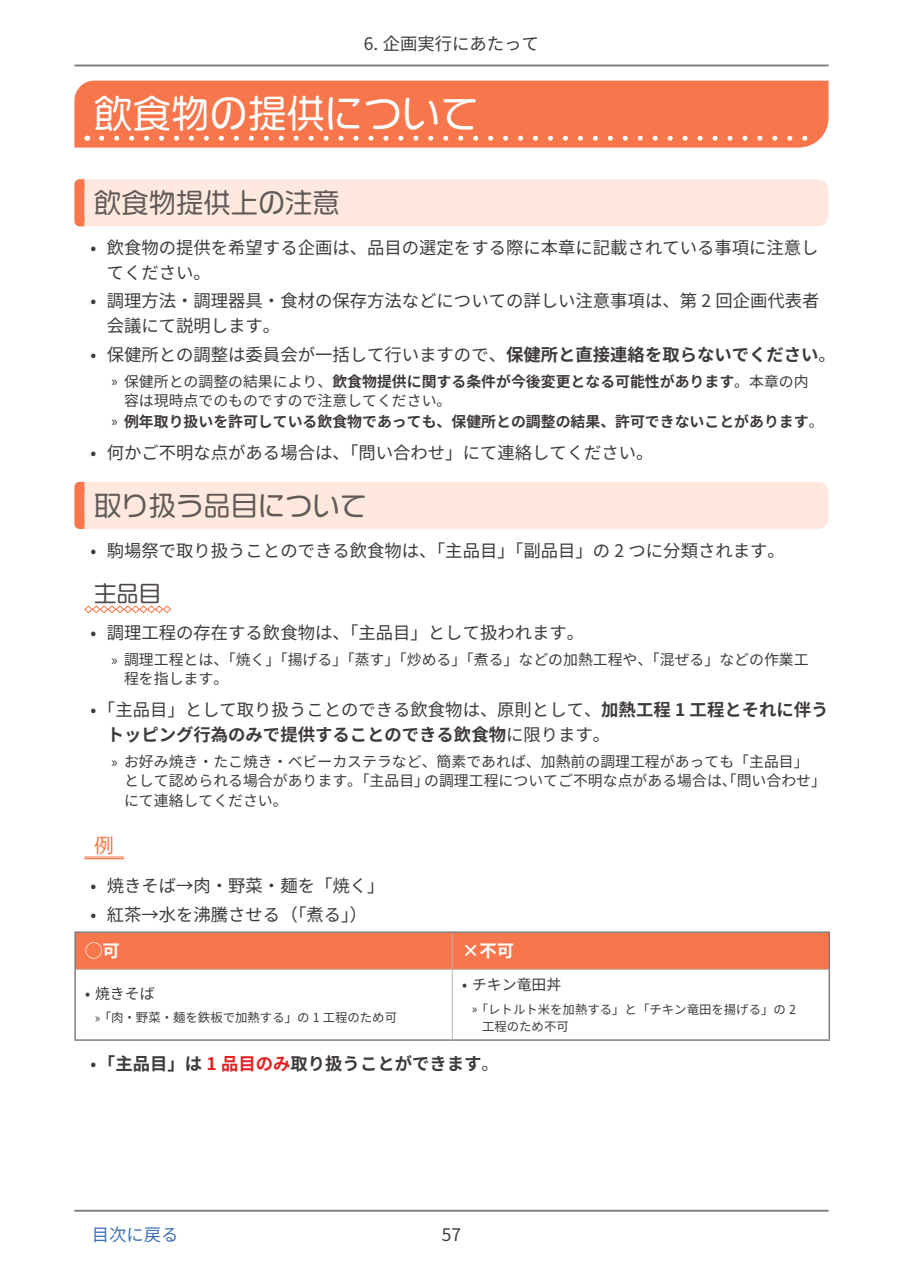
<style>
.page{position:relative;width:903px;height:1275px;background:#fff}
.page>*{position:absolute;margin:0;border:0;box-sizing:border-box;transform-origin:0 0}
.t1{font:38.5px "VDL Logo Maru Regular";color:#fff}
.t2{font:27.3px "VDL Logo Maru Regular";color:#5f5a58}
.t3{font:22.4px "VDL Logo Maru Regular";color:#4d4746}
.t4{font:19.78px "VDL Logo Maru Regular";color:#f7764b}
.t5{font:17.32px/24.8px "Source Han Sans JP";color:#3e3a39}
.t6{font:700 17.32px "Source Han Sans JP";color:#3e3a39}
.t7{font:17.32px "Source Han Sans JP";color:#3e70b7}
.t8{font:700 17.32px "Source Han Sans JP";color:#fff}
.t9{font:14.88px/18.6px "Source Han Sans JP";color:#3e3a39}
.t10{font:700 14.88px "Source Han Sans JP";color:#3e3a39}
.t11{font:12.42px/17.3px "Source Han Sans JP";color:#3e3a39}
.s1{font-weight:700}
.s2{font-family:"Myriad Pro"}
.s3{font-family:"Myriad Pro";font-weight:400}
.s4{font-weight:400}
.s5{color:#e71f20}
</style>
<div class="page">
<hr style="left:74px;top:1210px;width:754px;height:2px;background:#000">
<hr style="left:74px;top:64px;width:754px;height:2px;background:#000">
<div style="left:74px;top:81px;width:754px;height:67px;background:#f7764b"></div>
<svg style="left:102px;top:136px;width:717px;height:5px"></svg>
<div style="left:74px;top:179px;width:754px;height:47px;background:#ffe9de;border-radius:10px"></div>
<div style="left:74px;top:179px;width:15px;height:47px;border:10px solid #f7764b"></div>
<div style="left:74px;top:482px;width:754px;height:47px;background:#ffe9de;border-radius:10px"></div>
<div style="left:74px;top:482px;width:15px;height:47px;border:10px solid #f7764b"></div>
<svg style="left:84px;top:605px;width:88px;height:8px"></svg>
<hr style="left:84px;top:857px;width:40px;height:1px;background:#f7764b">
<hr style="left:84px;top:858px;width:40px;height:1px;background:#f7764b">
<div style="left:76px;top:933px;width:752px;height:36px;background:#f7764b"></div>
<hr style="left:74px;top:931px;width:378px;height:2px;background:#7d7d7d">
<hr style="left:74px;top:933px;width:2px;height:36px;background:#7d7d7d">
<hr style="left:452px;top:931px;width:378px;height:2px;background:#7d7d7d">
<hr style="left:828px;top:933px;width:2px;height:36px;background:#7d7d7d">
<hr style="left:74px;top:969px;width:2px;height:70px;background:#7d7d7d">
<hr style="left:828px;top:969px;width:2px;height:70px;background:#7d7d7d">
<hr style="left:74px;top:1039px;width:378px;height:2px;background:#7d7d7d">
<hr style="left:452px;top:1039px;width:378px;height:2px;background:#7d7d7d">
<hr style="left:452px;top:933px;width:1px;height:36px;background:#b5b6b6">
<hr style="left:76px;top:969px;width:376px;height:1px;background:#b5b6b6">
<hr style="left:452px;top:969px;width:376px;height:1px;background:#b5b6b6">
<hr style="left:452px;top:970px;width:1px;height:69px;background:#b5b6b6">
<p class="t5" style="left:364px;top:32px;width:177px">6. 企画実行にあたって</p>
<h1 class="t1" style="left:94px;top:87px;width:386px">飲食物の提供について</h1>
<h2 class="t2" style="left:94px;top:184px;width:247px">飲食物提供上の注意</h2>
<p class="t5" style="left:107px;top:236px;width:713px;text-indent:-16px">• 飲食物の提供を希望する企画は、品目の選定をする際に本章に記載されている事項に注意してください。</p>
<p class="t5" style="left:107px;top:289px;width:714px;text-indent:-16px">• 調理方法・調理器具・食材の保存方法などについての詳しい注意事項は、第 2 回企画代表者会議にて説明します。</p>
<p class="t5" style="left:91px;top:342px;width:747px">• 保健所との調整は委員会が一括して行いますので、<span class="s1">保健所と直接連絡を取らないでください</span>。</p>
<p class="t9" style="left:124px;top:373px;width:686px;text-indent:-12px"><span class="s2">»</span> 保健所との調整の結果により、<span class="s1">飲食物提供に関する条件が今後変更となる可能性があります</span>。本章の内容は現時点でのものですので注意してください。</p>
<p class="t10" style="left:112px;top:413px;width:713px"><span class="s3">»</span> 例年取り扱いを許可している飲食物であっても、保健所との調整の結果、許可できないことがあります<span class="s4">。</span></p>
<p class="t5" style="left:91px;top:440px;width:565px">• 何かご不明な点がある場合は、「問い合わせ」にて連絡してください。</p>
<h2 class="t2" style="left:94px;top:487px;width:274px">取り扱う品目について</h2>
<p class="t5" style="left:91px;top:538px;width:696px">• 駒場祭で取り扱うことのできる飲食物は、「主品目」「副品目」の 2 つに分類されます。</p>
<p class="t3" style="left:94px;top:578px;width:68px">主品目</p>
<p class="t5" style="left:91px;top:621px;width:495px">• 調理工程の存在する飲食物は、「主品目」として扱われます。</p>
<p class="t9" style="left:124px;top:651px;width:686px;text-indent:-12px"><span class="s2">»</span> 調理工程とは、「焼く」「揚げる」「蒸す」「炒める」「煮る」などの加熱工程や、「混ぜる」などの作業工程を指します。</p>
<p class="t5" style="left:107px;top:698px;width:723px;text-indent:-16px">•「主品目」として取り扱うことのできる飲食物は、原則として、<span class="s1">加熱工程 1 工程とそれに伴うトッピング行為のみで提供することのできる飲食物</span>に限ります。</p>
<p class="t9" style="left:124px;top:752px;width:703px;line-height:19.2px;text-indent:-12px"><span class="s2">»</span> お好み焼き・たこ焼き・ベビーカステラなど、簡素であれば、加熱前の調理工程があっても「主品目」として認められる場合があります。「主品目」の調理工程についてご不明な点がある場合は、「問い合わせ」にて連絡してください。</p>
<p class="t4" style="left:94px;top:832px;width:21px">例</p>
<p class="t5" style="left:91px;top:874px;width:295px">• 焼きそば→肉・野菜・麺を「焼く」</p>
<p class="t5" style="left:91px;top:902px;width:278px">• 紅茶→水を沸騰させる（「煮る」）</p>
<p class="t8" style="left:85px;top:941px;width:36px">◯可</p>
<p class="t8" style="left:462px;top:941px;width:54px">×不可</p>
<p class="t9" style="left:85px;top:984px;width:71px">• 焼きそば</p>
<p class="t11" style="left:95px;top:1009px;width:304px"><span class="s2">»</span>「肉・野菜・麺を鉄板で加熱する」の 1 工程のため可</p>
<p class="t9" style="left:462px;top:975px;width:101px">• チキン竜田丼</p>
<p class="t11" style="left:482px;top:1001px;width:315px;text-indent:-10px"><span class="s2">»</span>「レトルト米を加熱する」と「チキン竜田を揚げる」の 2工程のため不可</p>
<p class="t6" style="left:91px;top:1054px;width:410px"><span class="s4">•</span>「主品目」は <span class="s5">1 品目のみ</span>取り扱うことができます<span class="s4">。</span></p>
<p class="t7" style="left:92px;top:1225px;width:88px">目次に戻る</p>
<p class="t5" style="left:442px;top:1223px;width:21px">57</p>
</div>
